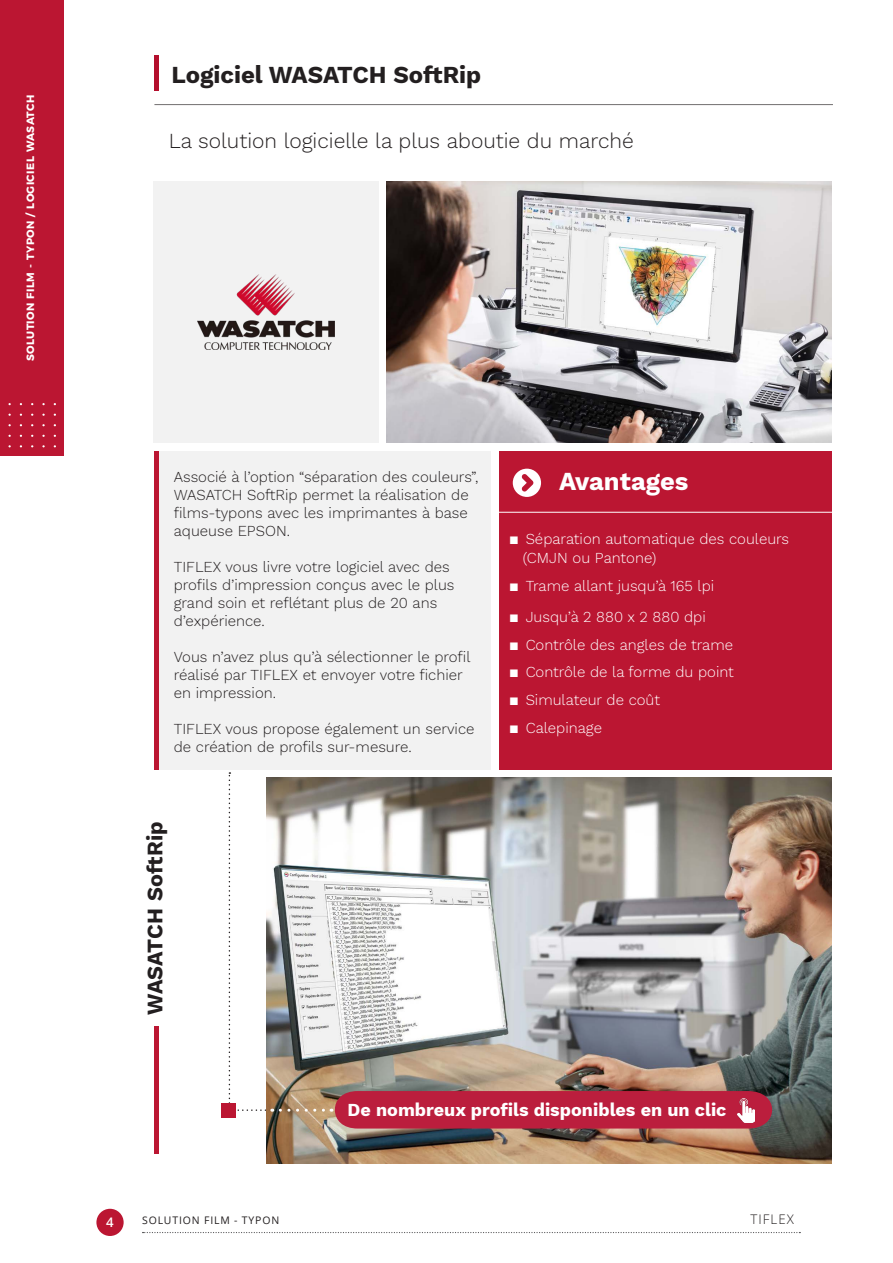
<style>
.page{position:relative;width:893px;height:1263px;background:#fff}
.page>*{position:absolute;margin:0;border:0;box-sizing:border-box;transform-origin:0 0}
.t1{font:700 25.5px "Work Sans";color:#fff}
.t2{font:700 24px "Work Sans";color:#231f20}
.t3{font:700 21.75px "Work Sans";letter-spacing:.005em;color:#231f20}
.t4{font:300 21.15px "Work Sans";color:#231f20}
.t5{font:700 18px "Work Sans";color:#fff}
.t6{font:300 15px/18px "Work Sans";color:#231f20}
.t7{font:300 15px/19.5px "Work Sans";color:#fff}
.t8{font:300 13.2px "Open Sans";letter-spacing:.08em;color:#231f20}
.t9{font:600 13.2px "Open Sans";color:#fff}
.t10{font:700 10.5px "Montserrat";letter-spacing:.04em;color:#fff}
.t11{font:10.5px "Open Sans";letter-spacing:.08em;color:#231f20}
.s1{font-weight:400}
</style>
<div class="page">
<div style="left:0;top:0;width:64px;height:456px;background:#bb1632"></div>
<div style="left:96px;top:1209px;width:28px;height:27px;background:#bb1632;border-radius:50%"></div>
<svg style="left:143px;top:1232px;width:657px;height:1px"></svg>
<div style="left:499px;top:452px;width:332px;height:318px;background:#bb1632"></div>
<div style="left:155px;top:452px;width:336px;height:318px;background:#f2f2f2"></div>
<div style="left:154px;top:55px;width:5px;height:36px;background:#b40f2d"></div>
<img style="left:387px;top:181px;width:444px;height:262px">
<div style="left:154px;top:452px;width:5px;height:318px;background:#bb1632"></div>
<div style="left:154px;top:181px;width:225px;height:262px;background:#f2f2f2"></div>
<img style="left:198px;top:275px;width:136px;height:75px">
<hr style="left:154px;top:104px;width:679px;height:1px;background:#231f20">
<svg style="left:513px;top:469px;width:28px;height:28px"></svg>
<hr style="left:494px;top:512px;width:348px;height:1px;background:#fff">
<div style="left:154px;top:1026px;width:5px;height:127px;background:#bb1632"></div>
<div style="left:221px;top:1103px;width:15px;height:15px;background:#bb1632"></div>
<img style="left:267px;top:777px;width:564px;height:386px">
<svg style="left:229px;top:772px;width:44px;height:340px"></svg>
<svg style="left:280px;top:1091px;width:492px;height:37px;background:#b82d44"></svg>
<img style="left:738px;top:1098px;width:16px;height:24px">
<p class="t10" style="left:22px;top:361px;width:268px;rotate:-90deg">SOLUTION FILM - TYPON / LOGICIEL WASATCH</p>
<h2 class="t2" style="left:172px;top:56px;width:311px">Logiciel WASATCH SoftRip</h2>
<h3 class="t4" style="left:169px;top:125px;width:467px">La solution logicielle la plus aboutie du marché</h3>
<p class="t6" style="left:174px;top:467px;width:306px">Associé à l’option “séparation des couleurs”, WASATCH SoftRip permet la réalisation de films-typons avec les imprimantes à base aqueuse EPSON.</p>
<p class="t6" style="left:174px;top:557px;width:282px">TIFLEX vous livre votre logiciel avec des profils d’impression conçus avec le plus grand soin et reflétant plus de 20 ans d’expérience.</p>
<p class="t6" style="left:174px;top:647px;width:298px">Vous n’avez plus qu’à sélectionner le profil réalisé par TIFLEX et envoyer votre fichier en impression.</p>
<p class="t6" style="left:174px;top:719px;width:302px">TIFLEX vous propose également un service de création de profils sur-mesure.</p>
<h3 class="t3" style="left:139px;top:1015px;width:195px;rotate:-90deg">WASATCH SoftRip</h3>
<h1 class="t1" style="left:559px;top:462px;width:131px">Avantages</h1>
<p class="t7" style="left:523px;top:528px;width:268px;text-indent:-14px"><span class="s1">▪</span> Séparation automatique des couleurs (CMJN ou Pantone)</p>
<p class="t7" style="left:509px;top:575px;width:207px"><span class="s1">▪</span> Trame allant jusqu’à 165 lpi</p>
<p class="t7" style="left:509px;top:607px;width:199px"><span class="s1">▪</span> Jusqu’à 2 880 x 2 880 dpi</p>
<p class="t7" style="left:509px;top:634px;width:226px"><span class="s1">▪</span> Contrôle des angles de trame</p>
<p class="t7" style="left:509px;top:662px;width:227px"><span class="s1">▪</span> Contrôle de la forme du point</p>
<p class="t7" style="left:509px;top:689px;width:153px"><span class="s1">▪</span> Simulateur de coût</p>
<p class="t7" style="left:509px;top:717px;width:95px"><span class="s1">▪</span> Calepinage</p>
<p class="t5" style="left:348px;top:1096px;width:380px">De nombreux profils disponibles en un clic</p>
<p class="t9" style="left:106px;top:1213px;width:9px">4</p>
<p class="t11" style="left:142px;top:1213px;width:139px">SOLUTION FILM - TYPON</p>
<p class="t8" style="left:750px;top:1210px;width:45px">TIFLEX</p>
</div>
